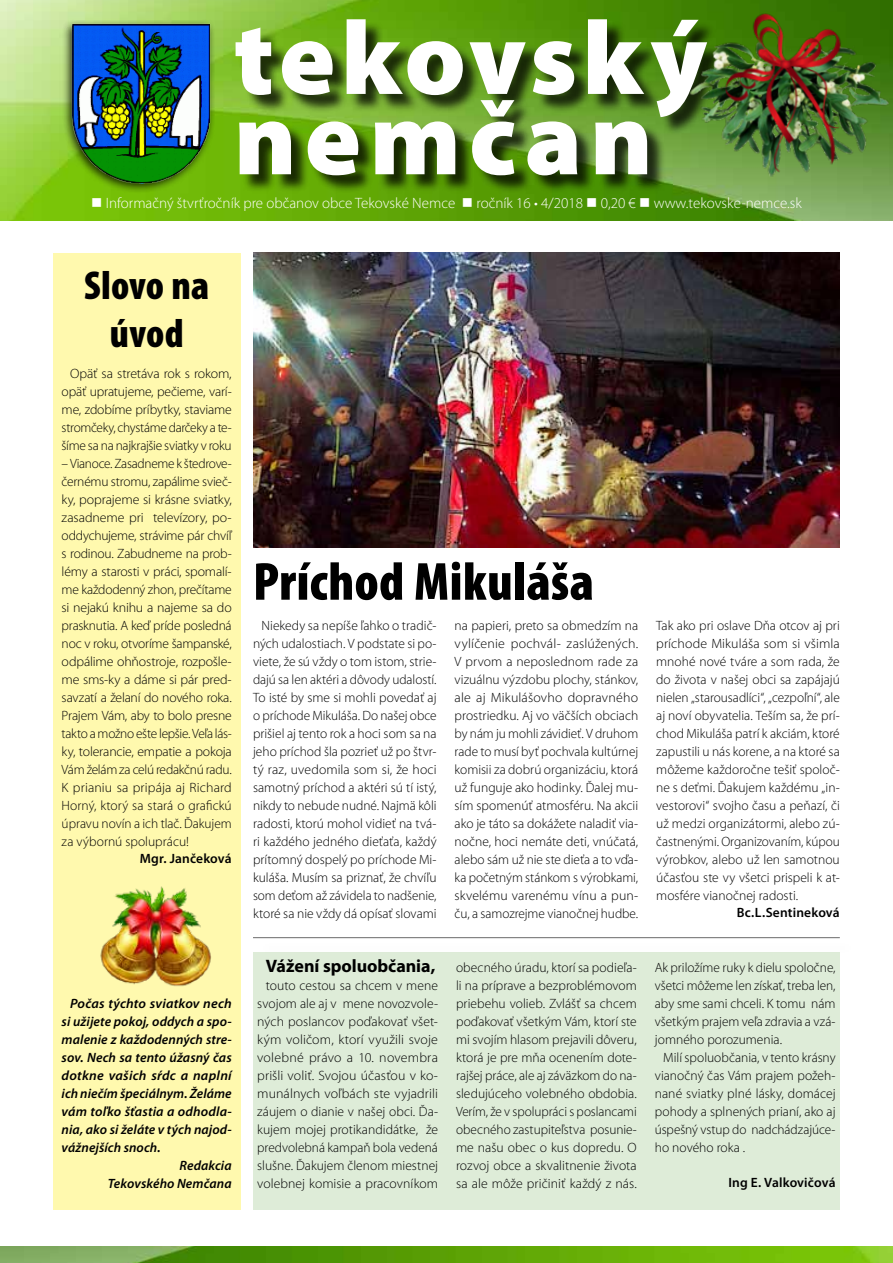
<style>
.page{position:relative;width:893px;height:1263px;background:#fff}
.page>*{position:absolute;margin:0;border:0;box-sizing:border-box;transform-origin:0 0}
.t1{font:900 105px/80.2px "Mini Pro";letter-spacing:.06em;color:#fff}
.t2{font:900 condensed 54px "Mini Pro";letter-spacing:.005em;color:#000}
.t3{font:900 condensed 40.5px/48.6px "Mini Pro";letter-spacing:.005em;color:#000;text-align:center}
.t4{font:700 18px "Mini Pro";letter-spacing:-.005em;color:#000}
.t5{font:300 15px "Mini Pro";color:#fff}
.t6{font:300 13.5px/18px "Mini Pro";color:#000;text-align:justify}
.t7{font:italic 600 13.5px "Mini Pro";letter-spacing:.005em;color:#000}
.t8{font:600 13.5px "Mini Pro";letter-spacing:.01em;color:#000}
</style>
<div class="page">
<img style="left:0;top:0;width:893px;height:220px">
<img style="left:0;top:1247px;width:893px;height:16px">
<div style="left:238px;top:21px;width:487px;height:114px;background:#000;opacity:.75"></div>
<div style="left:62px;top:20px;width:154px;height:174px;background:#000;opacity:.77"></div>
<img style="left:71px;top:23px;width:140px;height:160px">
<div style="left:242px;top:103px;width:424px;height:91px;background:#000;opacity:.75"></div>
<img style="left:678px;top:4px;width:215px;height:183px">
<div style="left:53px;top:253px;width:187px;height:957px;background:#fff9ae"></div>
<img style="left:100px;top:886px;width:111px;height:100px">
<img style="left:253px;top:253px;width:587px;height:294px">
<div style="left:253px;top:952px;width:587px;height:258px;background:#deecd8"></div>
<div style="left:257px;top:940px;width:599px;height:16px;background:#000;opacity:.42"></div>
<hr style="left:253px;top:937px;width:587px;height:1px;background:#000">
<h1 class="t1" style="left:234px;top:19px;width:475px">tekovský nemčan</h1>
<p class="t5" style="left:91px;top:194px;width:712px">■ Informačný štvrťročník pre občanov obce Tekovské Nemce ■ ročník 16 • 4/2018 ■ 0,20 € ■ www.tekovske-nemce.sk</p>
<h3 class="t3" style="left:84px;top:261px;width:127px">Slovo na úvod</h3>
<p class="t6" style="left:62px;top:365px;width:172px;text-indent:9px">Opäť sa stretáva rok s rokom, opäť upratujeme, pečieme, varí&shy;me, zdobíme príbytky, staviame stromčeky, chystáme darčeky a te&shy;šíme sa na najkrajšie sviatky v roku</p>
<p class="t6" style="left:62px;top:455px;width:172px">– Vianoce. Zasadneme k štedrove&shy;černému stromu, zapálime svieč&shy;ky, poprajeme si krásne sviatky, zasadneme pri televízory, po&shy;oddychujeme, strávime pár chvíľ s rodinou. Zabudneme na prob&shy;lémy a starosti v práci, spomalí&shy;me každodenný zhon, prečítame si nejakú knihu a najeme sa do prasknutia. A keď príde posledná noc v roku, otvoríme šampanské, odpálime ohňostroje, rozpošle&shy;me sms-ky a dáme si pár pred&shy;savzatí a želaní do nového roka.<br>Prajem Vám, aby to bolo presne takto a možno ešte lepšie. Veľa lás&shy;ky, tolerancie, empatie a pokoja Vám želám za celú redakčnú radu.<br>K prianiu sa pripája aj Richard Horný, ktorý sa stará o grafickú úpravu novín a ich tlač. Ďakujem za výbornú spoluprácu!</p>
<p class="t8" style="left:140px;top:850px;width:93px">Mgr. Jančeková</p>
<p class="t7" style="left:70px;top:996px;width:163px">Počas týchto sviatkov nech</p>
<p class="t7" style="left:62px;top:1014px;width:172px">si užijete pokoj, oddych a spo-</p>
<p class="t7" style="left:62px;top:1032px;width:172px">malenie z každodenných stre-</p>
<p class="t7" style="left:62px;top:1050px;width:172px">sov. Nech sa tento úžasný čas</p>
<p class="t7" style="left:62px;top:1068px;width:172px">dotkne vašich sŕdc a naplní</p>
<p class="t7" style="left:62px;top:1086px;width:172px">ich niečím špeciálnym. Želáme</p>
<p class="t7" style="left:62px;top:1104px;width:172px">vám toľko šťastia a odhodla-</p>
<p class="t7" style="left:62px;top:1122px;width:172px">nia, ako si želáte v tých najod-</p>
<p class="t7" style="left:62px;top:1140px;width:101px">vážnejších snoch.</p>
<p class="t7" style="left:179px;top:1158px;width:54px">Redakcia</p>
<p class="t7" style="left:108px;top:1176px;width:126px">Tekovského Nemčana</p>
<h2 class="t2" style="left:253px;top:552px;width:342px">Príchod Mikuláša</h2>
<p class="t6" style="left:253px;top:617px;width:185px;text-indent:9px">Niekedy sa nepíše ľahko o tradič&shy;ných udalostiach. V podstate si po&shy;viete, že sú vždy o tom istom, strie&shy;dajú sa len aktéri a dôvody udalostí.<br>To isté by sme si mohli povedať aj o príchode Mikuláša. Do našej obce prišiel aj tento rok a hoci som sa na jeho príchod šla pozrieť už po štvr&shy;tý raz, uvedomila som si, že hoci samotný príchod a aktéri sú tí istý, nikdy to nebude nudné. Najmä kôli radosti, ktorú mohol vidieť na tvá&shy;ri každého jedného dieťaťa, každý prítomný dospelý po príchode Mi&shy;kuláša. Musím sa priznať, že chvíľu som deťom až závidela to nadšenie, ktoré sa nie vždy dá opísať slovami</p>
<p class="t6" style="left:455px;top:617px;width:185px">na papieri, preto sa obmedzím na vylíčenie pochvál- zaslúžených.<br>V prvom a neposlednom rade za vizuálnu výzdobu plochy, stánkov, ale aj Mikulášovho dopravného prostriedku. Aj vo väčších obciach by nám ju mohli závidieť. V druhom rade to musí byť pochvala kultúrnej komisii za dobrú organizáciu, ktorá už funguje ako hodinky. Ďalej mu&shy;sím spomenúť atmosféru. Na akcii ako je táto sa dokážete naladiť via&shy;nočne, hoci nemáte deti, vnúčatá, alebo sám už nie ste dieťa a to vďa&shy;ka početným stánkom s výrobkami, skvelému varenému vínu a pun&shy;ču, a samozrejme vianočnej hudbe.</p>
<p class="t6" style="left:656px;top:617px;width:185px">Tak ako pri oslave Dňa otcov aj pri príchode Mikuláša som si všimla mnohé nové tváre a som rada, že do života v našej obci sa zapájajú nielen „starousadlíci“, „cezpoľní“, ale aj noví obyvatelia. Teším sa, že prí&shy;chod Mikuláša patrí k akciám, ktoré zapustili u nás korene, a na ktoré sa môžeme každoročne tešiť spoloč&shy;ne s deťmi. Ďakujem každému „in&shy;vestorovi“ svojho času a peňazí, či už medzi organizátormi, alebo zú&shy;častnenými. Organizovaním, kúpou výrobkov, alebo už len samotnou účasťou ste vy všetci prispeli k at&shy;mosfére vianočnej radosti.</p>
<p class="t8" style="left:737px;top:904px;width:105px">Bc.L.Sentineková</p>
<h3 class="t4" style="left:266px;top:956px;width:171px">Vážení spoluobčania,</h3>
<p class="t6" style="left:257px;top:977px;width:182px;text-indent:9px">touto cestou sa chcem v mene svojom ale aj v mene novozvole&shy;ných poslancov poďakovať všet&shy;kým voličom, ktorí využili svoje volebné právo a 10. novembra prišli voliť. Svojou účasťou v ko&shy;munálnych voľbách ste vyjadrili záujem o dianie v našej obci. Ďa&shy;kujem mojej protikandidátke, že predvolebná kampaň bola vedená slušne. Ďakujem členom miestnej volebnej komisie a pracovníkom</p>
<p class="t6" style="left:456px;top:959px;width:182px">obecného úradu, ktorí sa podieľa&shy;li na príprave a bezproblémovom priebehu volieb. Zvlášť sa chcem poďakovať všetkým Vám, ktorí ste mi svojím hlasom prejavili dôveru, ktorá je pre mňa ocenením dote&shy;rajšej práce, ale aj záväzkom do na&shy;sledujúceho volebného obdobia.<br>Verím, že v spolupráci s poslancami obecného zastupiteľstva posunie&shy;me našu obec o kus dopredu. O rozvoj obce a skvalitnenie života sa ale môže pričiniť každý z nás.</p>
<p class="t6" style="left:655px;top:959px;width:182px">Ak priložíme ruky k dielu spoločne, všetci môžeme len získať, treba len, aby sme sami chceli. K tomu nám všetkým prajem veľa zdravia a vzá&shy;jomného porozumenia.</p>
<p class="t6" style="left:655px;top:1049px;width:182px;text-indent:9px">Milí spoluobčania, v tento krásny vianočný čas Vám prajem požeh&shy;nané sviatky plné lásky, domácej pohody a splnených prianí, ako aj úspešný vstup do nadchádzajúce&shy;ho nového roka .</p>
<p class="t8" style="left:728px;top:1175px;width:109px">Ing E. Valkovičová</p>
</div>
